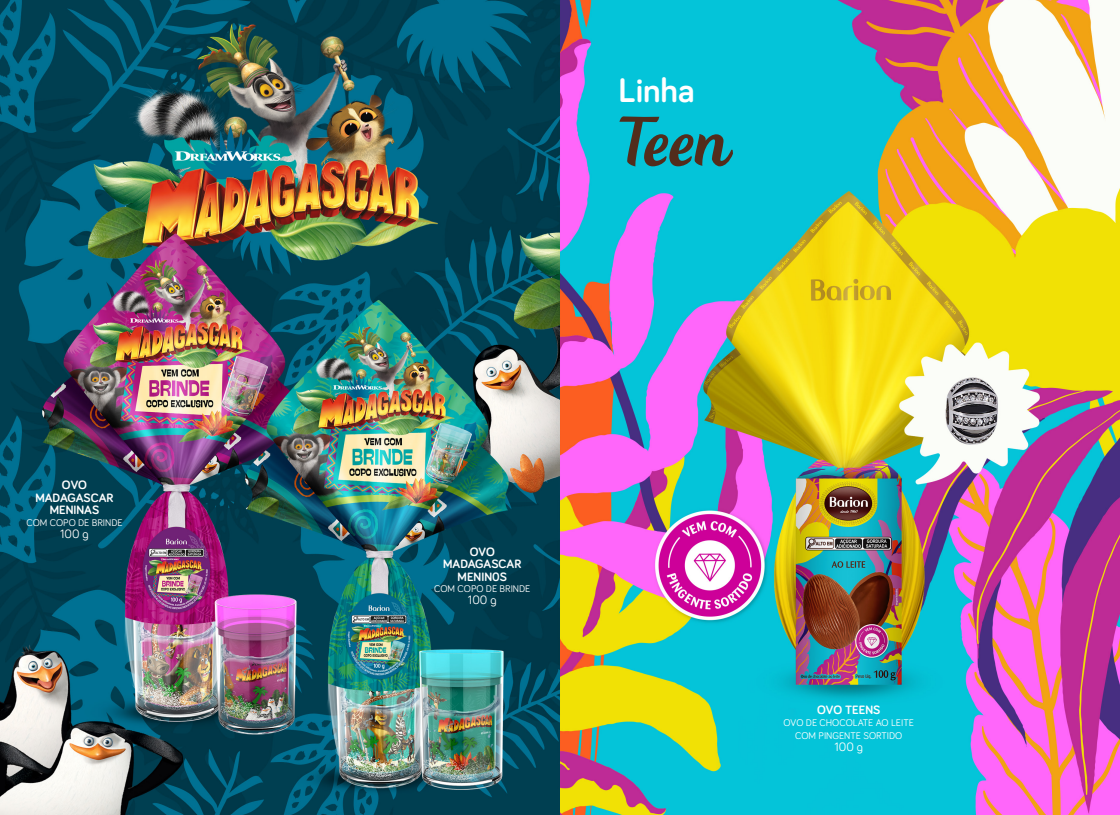
<style>
.page{position:relative;width:1120px;height:815px;background:#fff}
.page>*{position:absolute;margin:0;border:0;box-sizing:border-box;transform-origin:0 0}
.t1{font:92.5px "Creamy Script";color:#522d1c}
.t2{font:700 35px "Bariol";color:#fff}
.t3{font:700 12.5px/12.5px "Bariol";color:#fff;text-align:center}
.t4{font:12.5px "Bariol";color:#fff}
.t5{font:10px/12.5px "Bariol";color:#fff;text-align:center}
</style>
<div class="page">
<img style="left:0;top:0;width:1120px;height:815px">
<p class="t3" style="left:35px;top:478px;width:80px">OVO<br>MADAGASCAR<br>MENINAS</p>
<p class="t5" style="left:26px;top:516px;width:98px">COM COPO DE BRINDE</p>
<p class="t4" style="left:60px;top:525px;width:30px">100 g</p>
<h2 class="t2" style="left:618px;top:66px;width:78px">Linha</h2>
<h1 class="t1" style="left:618px;top:99px;width:112px">Teen</h1>
<p class="t3" style="left:443px;top:545px;width:80px">OVO<br>MADAGASCAR<br>MENIN0S</p>
<p class="t5" style="left:434px;top:582px;width:98px">COM COPO DE BRINDE</p>
<p class="t4" style="left:468px;top:592px;width:30px">100 g</p>
<p class="t3" style="left:817px;top:703px;width:65px">OVO TEENS</p>
<p class="t5" style="left:783px;top:716px;width:132px">OVO DE CHOCOLATE AO LEITE<br>COM PINGENTE SORTIDO</p>
<p class="t4" style="left:834px;top:739px;width:30px">100 g</p>
</div>
